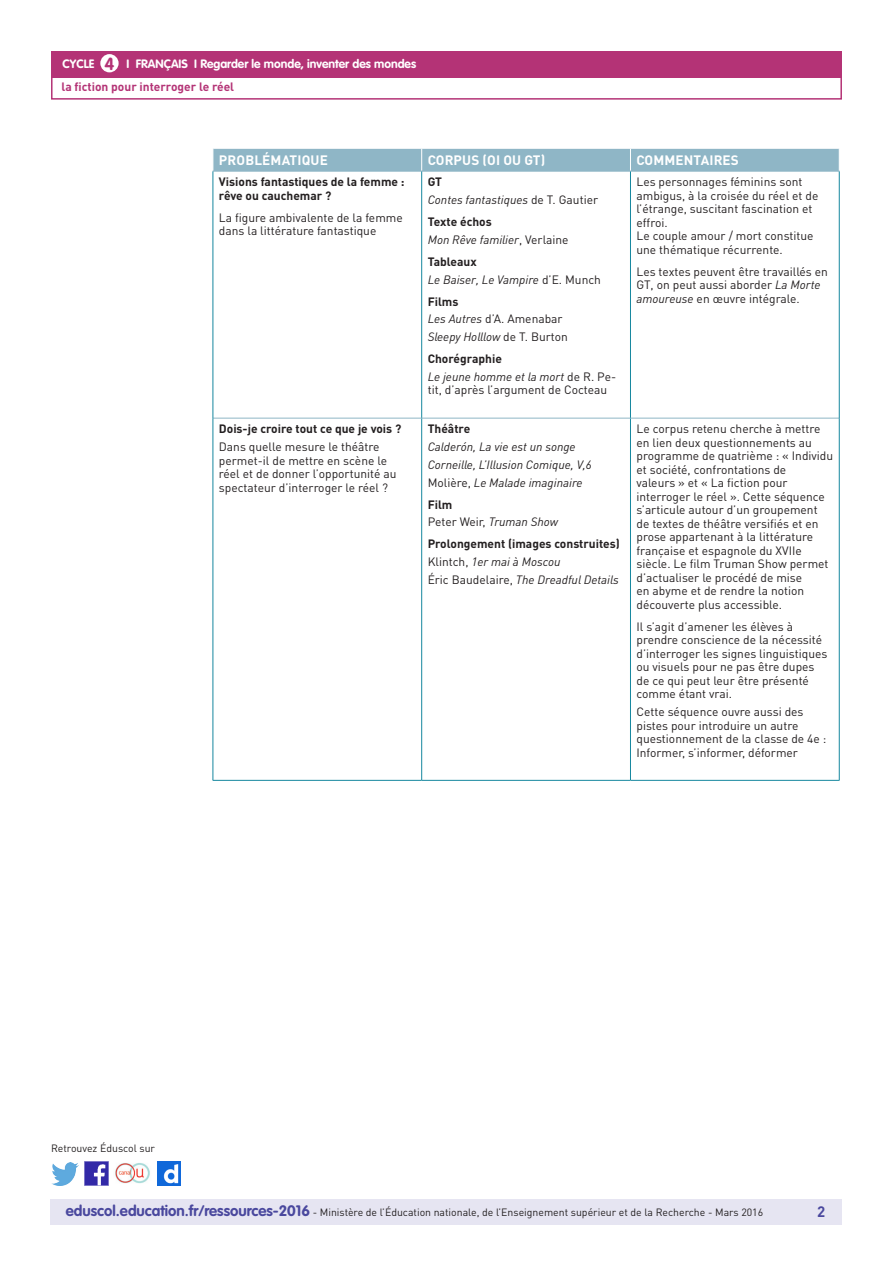
<style>
.page{position:relative;width:893px;height:1263px;background:#fff}
.page>*{position:absolute;margin:0;border:0;box-sizing:border-box;transform-origin:0 0}
.t1{font:700 17.25px "VAG Rounded Std";color:#b43376}
.t2{font:700 15px "DIN Pro";color:#4a489e}
.Titre_têtière_tablea{font:700 13.5px "DIN Pro";letter-spacing:.01em;color:#fff}
.Texte_courant_tablea{font:12px/13.5px "DIN Pro";color:#231f20}
.Texte_courant_tablea-2{font:italic 12px "DIN Pro";color:#231f20}
.Texte_courant_tablea-3{font:700 12px/13.5px "DIN Pro";color:#231f20}
.t3{font:700 12px "VAG Rounded Std";color:#fff}
.t4{font:700 12px "DIN Pro";color:#b43376}
.t5{font:10.5px "DIN Pro";color:#231f20}
.s1{font-style:italic}
.s2{font-style:normal}
.s3{font-family:"VAG Rounded Std";font-weight:700;font-size:15px;color:#4a489e}
</style>
<div class="page">
<div style="left:50px;top:1199px;width:791px;height:26px;background:#e6e5f2"></div>
<div style="left:51px;top:51px;width:791px;height:27px;background:#b43376"></div>
<div style="left:100px;top:54px;width:19px;height:18px;background:#fff;border-radius:50%"></div>
<div style="left:51px;top:75px;width:791px;height:25px;border:2px solid #b43376"></div>
<img style="left:85px;top:1162px;width:23px;height:23px">
<img style="left:51px;top:1163px;width:28px;height:22px">
<img style="left:158px;top:1162px;width:22px;height:23px">
<img style="left:115px;top:1163px;width:35px;height:21px">
<div style="left:213px;top:149px;width:627px;height:22px;background:#8fb6c6"></div>
<hr style="left:213px;top:171px;width:209px;height:1px;background:#8fb6c6">
<hr style="left:422px;top:171px;width:208px;height:1px;background:#8fb6c6">
<hr style="left:630px;top:171px;width:209px;height:1px;background:#8fb6c6">
<hr style="left:213px;top:418px;width:209px;height:1px;background:#8fb6c6">
<hr style="left:422px;top:418px;width:208px;height:1px;background:#8fb6c6">
<hr style="left:630px;top:418px;width:209px;height:1px;background:#8fb6c6">
<hr style="left:213px;top:171px;width:1px;height:247px;background:#16879f">
<hr style="left:421px;top:171px;width:1px;height:247px;background:#16879f">
<hr style="left:630px;top:171px;width:1px;height:247px;background:#16879f">
<hr style="left:839px;top:171px;width:1px;height:247px;background:#16879f">
<hr style="left:213px;top:418px;width:1px;height:362px;background:#16879f">
<hr style="left:421px;top:418px;width:1px;height:362px;background:#16879f">
<hr style="left:630px;top:418px;width:1px;height:362px;background:#16879f">
<hr style="left:839px;top:418px;width:1px;height:362px;background:#16879f">
<hr style="left:213px;top:780px;width:209px;height:1px;background:#16879f">
<hr style="left:422px;top:780px;width:208px;height:1px;background:#16879f">
<hr style="left:630px;top:780px;width:209px;height:1px;background:#16879f">
<p class="t1" style="left:105px;top:53px;width:11px">4</p>
<p class="t4" style="left:61px;top:79px;width:174px">la fiction pour interroger le réel</p>
<p class="t3" style="left:63px;top:57px;width:33px">CYCLE</p>
<p class="t3" style="left:127px;top:57px;width:291px">I FRANÇAIS I Regarder le monde, inventer des mondes</p>
<p class="Titre_têtière_tablea" style="left:219px;top:151px;width:110px">PROBLÉMATIQUE</p>
<p class="Titre_têtière_tablea" style="left:428px;top:151px;width:119px">CORPUS (OI OU GT)</p>
<p class="Titre_têtière_tablea" style="left:636px;top:151px;width:104px">COMMENTAIRES</p>
<p class="Texte_courant_tablea-3" style="left:219px;top:175px;width:187px">Visions fantastiques de la femme : rêve ou cauchemar ?</p>
<p class="Texte_courant_tablea" style="left:219px;top:210px;width:185px">La figure ambivalente de la femme dans la littérature fantastique</p>
<p class="Texte_courant_tablea" style="left:636px;top:175px;width:183px">Les personnages féminins sont ambigus, à la croisée du réel et de l’étrange, suscitant fascination et effroi.<br>Le couple amour / mort constitue une thématique récurrente.</p>
<p class="Texte_courant_tablea" style="left:636px;top:264px;width:193px">Les textes peuvent être travaillés en<br>GT, on peut aussi aborder <span class="s1">La Morte amoureuse</span> en œuvre intégrale.</p>
<p class="Texte_courant_tablea-3" style="left:428px;top:175px;width:16px">GT</p>
<p class="Texte_courant_tablea-2" style="left:428px;top:192px;width:172px">Contes fantastiques <span class="s2">de T. Gautier</span></p>
<p class="Texte_courant_tablea-3" style="left:428px;top:215px;width:66px">Texte échos</p>
<p class="Texte_courant_tablea-2" style="left:428px;top:232px;width:142px">Mon Rêve familier<span class="s2">, Verlaine</span></p>
<p class="Texte_courant_tablea-3" style="left:428px;top:254px;width:50px">Tableaux</p>
<p class="Texte_courant_tablea-2" style="left:428px;top:272px;width:175px">Le Baiser, Le Vampire <span class="s2">d’E. Munch</span></p>
<p class="Texte_courant_tablea-3" style="left:428px;top:294px;width:32px">Films</p>
<p class="Texte_courant_tablea" style="left:428px;top:312px;width:136px"><span class="s1">Les Autres</span> d’A. Amenabar</p>
<p class="Texte_courant_tablea-2" style="left:428px;top:329px;width:142px">Sleepy Holllow <span class="s2">de T. Burton</span></p>
<p class="Texte_courant_tablea-3" style="left:428px;top:352px;width:76px">Chorégraphie</p>
<p class="Texte_courant_tablea" style="left:428px;top:369px;width:190px"><span class="s1">Le jeune homme et la mort</span> de R. Pe&shy;tit, d’après l’argument de Cocteau</p>
<p class="Texte_courant_tablea-3" style="left:219px;top:422px;width:184px">Dois-je croire tout ce que je vois ?</p>
<p class="Texte_courant_tablea" style="left:219px;top:440px;width:179px">Dans quelle mesure le théâtre permet-il de mettre en scène le réel et de donner l’opportunité au spectateur d’interroger le réel ?</p>
<p class="Texte_courant_tablea-3" style="left:428px;top:422px;width:44px">Théâtre</p>
<p class="Texte_courant_tablea-2" style="left:428px;top:439px;width:149px">Calderón, La vie est un songe</p>
<p class="Texte_courant_tablea-2" style="left:428px;top:457px;width:166px">Corneille, L’Illusion Comique, V,6</p>
<p class="Texte_courant_tablea-2" style="left:428px;top:475px;width:156px"><span class="s2">Molière,</span> Le Malade imaginaire</p>
<p class="Texte_courant_tablea-3" style="left:428px;top:497px;width:26px">Film</p>
<p class="Texte_courant_tablea" style="left:428px;top:515px;width:132px">Peter Weir, <span class="s1">Truman Show</span></p>
<p class="Texte_courant_tablea-3" style="left:428px;top:537px;width:194px">Prolongement (images construites)</p>
<p class="Texte_courant_tablea-2" style="left:428px;top:554px;width:134px"><span class="s2">Klintch,</span> 1er mai à Moscou</p>
<p class="Texte_courant_tablea-2" style="left:428px;top:572px;width:193px"><span class="s2">Éric Baudelaire,</span> The Dreadful Details</p>
<p class="Texte_courant_tablea" style="left:636px;top:422px;width:198px">Le corpus retenu cherche à mettre en lien deux questionnements au programme de quatrième : « Individu et société, confrontations de<br>valeurs » et « La fiction pour interroger le réel ». Cette séquence s’articule autour d’un groupement de textes de théâtre versifiés et en prose appartenant à la littérature française et espagnole du XVIIe siècle. Le film Truman Show permet d’actualiser le procédé de mise<br>en abyme et de rendre la notion découverte plus accessible.</p>
<p class="Texte_courant_tablea" style="left:636px;top:619px;width:192px">Il s’agit d’amener les élèves à prendre conscience de la nécessité d’interroger les signes linguistiques ou visuels pour ne pas être dupes de ce qui peut leur être présenté comme étant vrai.</p>
<p class="Texte_courant_tablea" style="left:636px;top:705px;width:191px">Cette séquence ouvre aussi des pistes pour introduire un autre questionnement de la classe de 4e :<br>Informer, s’informer, déformer</p>
<p class="t5" style="left:51px;top:1141px;width:106px">Retrouvez Éduscol sur</p>
<p class="t5" style="left:66px;top:1205px;width:699px"><span class="s3">eduscol.education.fr/ressources-2016</span> - Ministère de l’Éducation nationale, de l’Enseignement supérieur et de la Recherche - Mars 2016</p>
<p class="t2" style="left:817px;top:1201px;width:10px">2</p>
</div>
